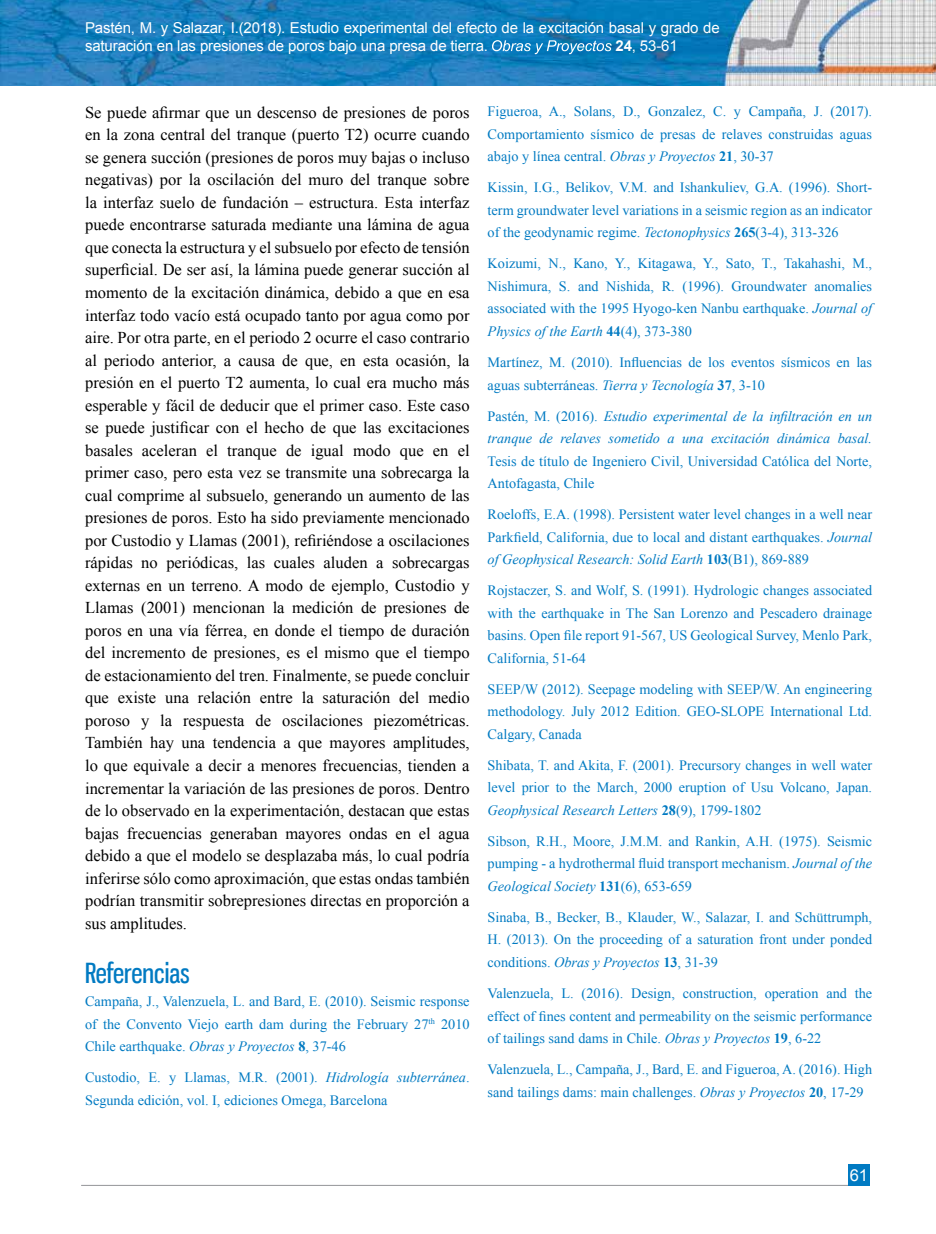
<style>
.page{position:relative;width:936px;height:1234px;background:#fff}
.page>*{position:absolute;margin:0;border:0;box-sizing:border-box;transform-origin:0 0}
.t1{font:27px "Gnuolane Free";color:#007ac2}
.t2{font:16.5px/22.5px "Times New Roman";color:#000;text-align:justify}
.t3{font:16.5px "Arial";color:#fff}
.t4{font:15px/18px "Arial";letter-spacing:-.01em;color:#fff}
.t5{font:14.25px/22.5px "Times New Roman";color:#007ac2;text-align:justify}
.t6{font:italic 14.25px/22.5px "Times New Roman";color:#007ac2}
.s1{font-weight:700}
.s2{font-style:italic}
.s3{font-style:normal}
</style>
<div class="page">
<img style="left:0;top:0;width:935px;height:85px">
<hr style="left:81px;top:1184px;width:788px;height:1px;background:#939598">
<div style="left:848px;top:1164px;width:21px;height:21px;background:#007ac2"></div>
<svg style="left:492px;top:40px;width:119px;height:14px;background:#3d96c9"></svg>
<p class="t4" style="left:85px;top:19px;width:636px">Pastén, M. y Salazar, I.(2018). Estudio experimental del efecto de la excitación basal y grado de saturación en las presiones de poros bajo una presa de tierra.</p>
<p class="t4" style="left:615px;top:37px;width:64px"><span class="s1">24</span>, 53-61</p>
<p class="t2" style="left:85px;top:101px;width:386px">Se puede afirmar que un descenso de presiones de poros en la zona central del tranque (puerto T2) ocurre cuando se genera succión (presiones de poros muy bajas o incluso negativas) por la oscilación del muro del tranque sobre la interfaz suelo de fundación – estructura. Esta interfaz puede encontrarse saturada mediante una lámina de agua que conecta la estructura y el subsuelo por efecto de tensión superficial. De ser así, la lámina puede generar succión al momento de la excitación dinámica, debido a que en esa interfaz todo vacío está ocupado tanto por agua como por aire. Por otra parte, en el periodo 2 ocurre el caso contrario al periodo anterior, a causa de que, en esta ocasión, la presión en el puerto T2 aumenta, lo cual era mucho más esperable y fácil de deducir que el primer caso. Este caso se puede justificar con el hecho de que las excitaciones basales aceleran el tranque de igual modo que en el primer caso, pero esta vez se transmite una sobrecarga la cual comprime al subsuelo, generando un aumento de las presiones de poros. Esto ha sido previamente mencionado por Custodio y Llamas (2001), refiriéndose a oscilaciones rápidas no periódicas, las cuales aluden a sobrecargas externas en un terreno. A modo de ejemplo, Custodio y Llamas (2001) mencionan la medición de presiones de poros en una vía férrea, en donde el tiempo de duración del incremento de presiones, es el mismo que el tiempo de estacionamiento del tren. Finalmente, se puede concluir que existe una relación entre la saturación del medio poroso y la respuesta de oscilaciones piezométricas.<br>También hay una tendencia a que mayores amplitudes, lo que equivale a decir a menores frecuencias, tienden a incrementar la variación de las presiones de poros. Dentro de lo observado en la experimentación, destacan que estas bajas frecuencias generaban mayores ondas en el agua debido a que el modelo se desplazaba más, lo cual podría inferirse sólo como aproximación, que estas ondas también podrían transmitir sobrepresiones directas en proporción a sus amplitudes.</p>
<h1 class="t1" style="left:85px;top:956px;width:106px">Referencias</h1>
<p class="t5" style="left:85px;top:989px;width:386px">Campaña, J., Valenzuela, L. and Bard, E. (2010). Seismic response of the Convento Viejo earth dam during the February 27<sup>th</sup> 2010<br>Chile earthquake. <span class="s2">Obras y Proyectos</span> <span class="s1">8</span>, 37-46</p>
<p class="t5" style="left:85px;top:1065px;width:386px">Custodio, E. y Llamas, M.R. (2001). <span class="s2">Hidrología subterránea</span>.<br>Segunda edición, vol. I, ediciones Omega, Barcelona</p>
<p class="t5" style="left:487px;top:100px;width:386px">Figueroa, A., Solans, D., Gonzalez, C. y Campaña, J. (2017).<br>Comportamiento sísmico de presas de relaves construidas aguas abajo y línea central. <span class="s2">Obras y Proyectos</span> <span class="s1">21</span>, 30-37</p>
<p class="t5" style="left:487px;top:176px;width:386px">Kissin, I.G., Belikov, V.M. and Ishankuliev, G.A. (1996). Short&shy;term groundwater level variations in a seismic region as an indicator of the geodynamic regime. <span class="s2">Tectonophysics</span> <span class="s1">265</span>(3-4), 313-326</p>
<p class="t5" style="left:487px;top:252px;width:386px">Koizumi, N., Kano, Y., Kitagawa, Y., Sato, T., Takahashi, M., Nishimura, S. and Nishida, R. (1996). Groundwater anomalies associated with the 1995 Hyogo-ken Nanbu earthquake. <span class="s2">Journal of Physics of the Earth</span> <span class="s1">44</span>(4), 373-380</p>
<p class="t5" style="left:487px;top:350px;width:386px">Martínez, M. (2010). Influencias de los eventos sísmicos en las aguas subterráneas. <span class="s2">Tierra y Tecnología</span> <span class="s1">37</span>, 3-10</p>
<p class="t6" style="left:487px;top:404px;width:386px"><span class="s3">Pastén, M. (2016).</span> Estudio experimental de la infiltración en un tranque de relaves sometido a una excitación dinámica basal.</p>
<p class="t5" style="left:487px;top:449px;width:386px">Tesis de título de Ingeniero Civil, Universidad Católica del Norte,<br>Antofagasta, Chile</p>
<p class="t5" style="left:487px;top:502px;width:386px">Roeloffs, E.A. (1998). Persistent water level changes in a well near Parkfield, California, due to local and distant earthquakes. <span class="s2">Journal of Geophysical Research: Solid Earth</span> <span class="s1">103</span>(B1), 869-889</p>
<p class="t5" style="left:487px;top:579px;width:386px">Rojstaczer, S. and Wolf, S. (1991). Hydrologic changes associated with the earthquake in The San Lorenzo and Pescadero drainage basins. Open file report 91-567, US Geological Survey, Menlo Park, California, 51-64</p>
<p class="t5" style="left:487px;top:677px;width:386px">SEEP/W (2012). Seepage modeling with SEEP/W. An engineering methodology. July 2012 Edition. GEO-SLOPE International Ltd.<br>Calgary, Canada</p>
<p class="t5" style="left:487px;top:753px;width:386px">Shibata, T. and Akita, F. (2001). Precursory changes in well water level prior to the March, 2000 eruption of Usu Volcano, Japan.<br><span class="s2">Geophysical Research Letters</span> <span class="s1">28</span>(9), 1799-1802</p>
<p class="t5" style="left:487px;top:829px;width:386px">Sibson, R.H., Moore, J.M.M. and Rankin, A.H. (1975). Seismic pumping - a hydrothermal fluid transport mechanism. <span class="s2">Journal of the Geological Society</span> <span class="s1">131</span>(6), 653-659</p>
<p class="t5" style="left:487px;top:905px;width:386px">Sinaba, B., Becker, B., Klauder, W., Salazar, I. and Schüttrumph, H. (2013). On the proceeding of a saturation front under ponded conditions. <span class="s2">Obras y Proyectos</span> <span class="s1">13</span>, 31-39</p>
<p class="t5" style="left:487px;top:981px;width:386px">Valenzuela, L. (2016). Design, construction, operation and the effect of fines content and permeability on the seismic performance of tailings sand dams in Chile. <span class="s2">Obras y Proyectos</span> <span class="s1">19</span>, 6-22</p>
<p class="t5" style="left:487px;top:1057px;width:386px">Valenzuela, L., Campaña, J., Bard, E. and Figueroa, A. (2016). High sand tailings dams: main challenges. <span class="s2">Obras y Proyectos</span> <span class="s1">20</span>, 17-29</p>
<p class="t3" style="left:849px;top:1164px;width:20px">61</p>
</div>
